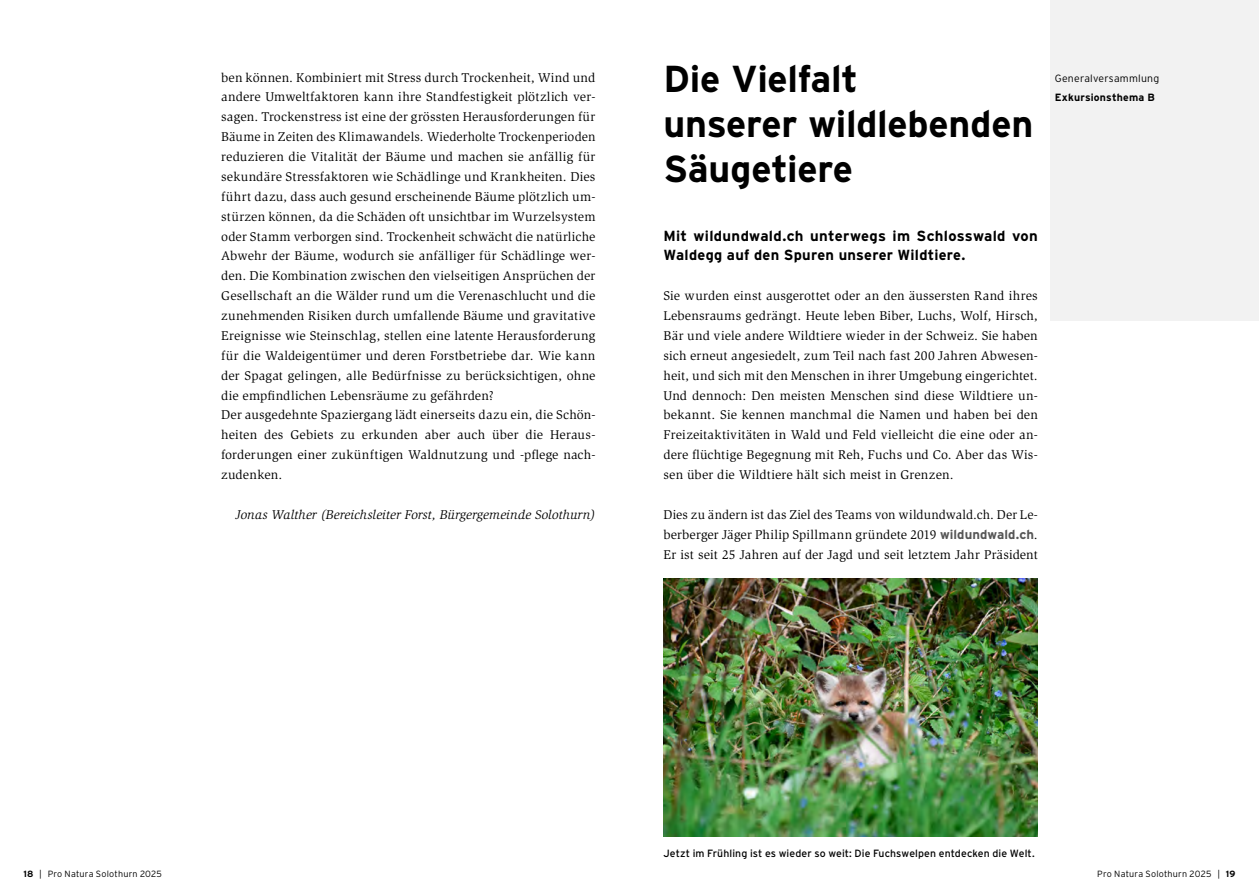
<style>
.page{position:relative;width:1259px;height:893px;background:#fff}
.page>*{position:absolute;margin:0;border:0;box-sizing:border-box;transform-origin:0 0}
.t1{font:700 37.5px/45px "Interstate";letter-spacing:-.01em;color:#000}
.t2{font:700 14.7px/19.8px "Interstate";letter-spacing:.02em;color:#000}
.t3{font:13.05px/19.8px "Slimbach Std";letter-spacing:.015em;color:#000;text-align:justify}
.t4{font:italic 13.05px "Slimbach Std";letter-spacing:.005em;color:#000}
.t5{font:10.5px "Interstate";letter-spacing:.01em;color:#000}
.t6{font:300 10.5px "Interstate";letter-spacing:.02em;color:#000}
.t7{font:700 10.5px "Interstate";letter-spacing:.015em;color:#000}
.t8{font:300 9px "Interstate";letter-spacing:.025em;color:#000}
.s1{font-family:"Interstate";font-weight:700;color:#565656}
.s2{font-weight:700}
</style>
<div class="page">
<div style="left:1050px;top:0;width:209px;height:320px;background:#f2f2f2"></div>
<img style="left:663px;top:578px;width:374px;height:259px">
<p class="t3" style="left:221px;top:67px;width:376px;text-align:left">ben können. Kombiniert mit Stress durch Trockenheit, Wind und andere Umweltfaktoren kann ihre Standfestigkeit plötzlich ver&shy;sagen. Trockenstress ist eine der grössten Herausforderungen für Bäume in Zeiten des Klimawandels. Wiederholte Trockenperioden reduzieren die Vitalität der Bäume und machen sie anfällig für sekundäre Stressfaktoren wie Schädlinge und Krankheiten. Dies führt dazu, dass auch gesund erscheinende Bäume plötzlich um&shy;stürzen können, da die Schäden oft unsichtbar im Wurzelsystem oder Stamm verborgen sind. Trockenheit schwächt die natürliche Abwehr der Bäume, wodurch sie anfälliger für Schädlinge wer&shy;den. Die Kombination zwischen den vielseitigen Ansprüchen der Gesellschaft an die Wälder rund um die Verenaschlucht und die zunehmenden Risiken durch umfallende Bäume und gravitative Ereignisse wie Steinschlag, stellen eine latente Herausforderung für die Waldeigentümer und deren Forstbetriebe dar. Wie kann der Spagat gelingen, alle Bedürfnisse zu berücksichtigen, ohne die empfindlichen Lebensräume zu gefährden?<br>Der ausgedehnte Spaziergang lädt einerseits dazu ein, die Schön&shy;heiten des Gebiets zu erkunden aber auch über die Heraus&shy;forderungen einer zukünftigen Waldnutzung und -pflege nach&shy;zudenken.</p>
<p class="t4" style="left:236px;top:507px;width:361px">Jonas Walther (Bereichsleiter Forst, Bürgergemeinde Solothurn)</p>
<h1 class="t1" style="left:663px;top:56px;width:196px">Die Vielfalt</h1>
<h1 class="t1" style="left:663px;top:101px;width:371px">unserer wildlebenden<br>Säugetiere</h1>
<p class="t2" style="left:663px;top:225px;width:376px">Mit wildundwald.ch unterwegs im Schlosswald von<br>Waldegg auf den Spuren unserer Wildtiere.</p>
<p class="t3" style="left:663px;top:286px;width:376px">Sie wurden einst ausgerottet oder an den äussersten Rand ihres Lebensraums gedrängt. Heute leben Biber, Luchs, Wolf, Hirsch, Bär und viele andere Wildtiere wieder in der Schweiz. Sie haben sich erneut angesiedelt, zum Teil nach fast 200 Jahren Abwesen&shy;heit, und sich mit den Menschen in ihrer Umgebung eingerichtet.<br>Und dennoch: Den meisten Menschen sind diese Wildtiere un&shy;bekannt. Sie kennen manchmal die Namen und haben bei den Freizeitaktivitäten in Wald und Feld vielleicht die eine oder an&shy;dere flüchtige Begegnung mit Reh, Fuchs und Co. Aber das Wis&shy;sen über die Wildtiere hält sich meist in Grenzen.</p>
<p class="t3" style="left:663px;top:505px;width:376px">Dies zu ändern ist das Ziel des Teams von wildundwald.ch. Der Le&shy;berberger Jäger Philip Spillmann gründete 2019 <span class="s1">wildundwald.ch</span>.<br>Er ist seit 25 Jahren auf der Jagd und seit letztem Jahr Präsident</p>
<p class="t6" style="left:1054px;top:72px;width:106px">Generalversammlung</p>
<p class="t7" style="left:1054px;top:92px;width:101px">Exkursionsthema B</p>
<p class="t5" style="left:663px;top:847px;width:373px">Jetzt im Frühling ist es wieder so weit: Die Fuchswelpen entdecken die Welt.</p>
<p class="t8" style="left:23px;top:869px;width:140px"><span class="s2">18</span> | Pro Natura Solothurn 2025</p>
<p class="t8" style="left:1097px;top:869px;width:140px">Pro Natura Solothurn 2025 | <span class="s2">19</span></p>
</div>
